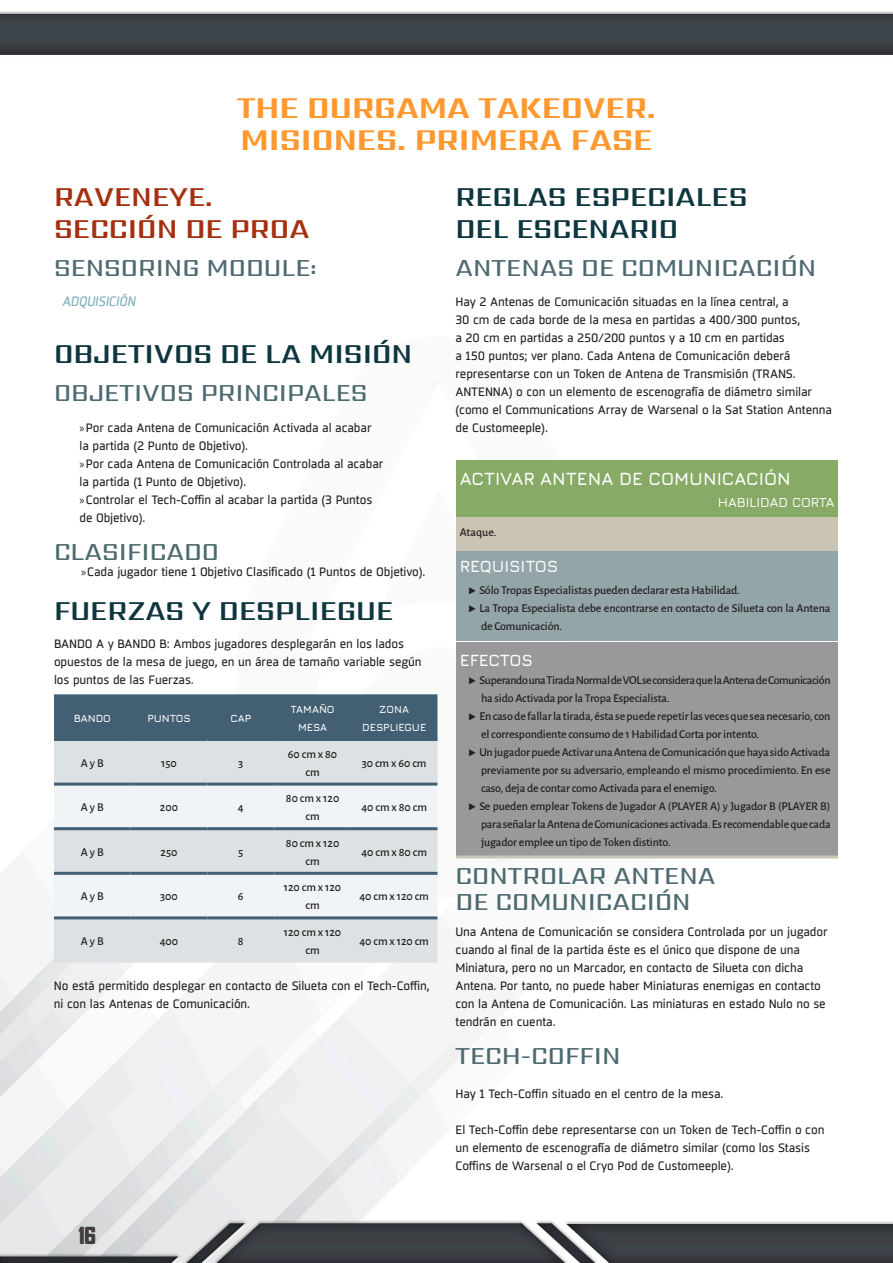
<style>
.page{position:relative;width:893px;height:1263px;background:#fff}
.page>*{position:absolute;margin:0;border:0;box-sizing:border-box;transform-origin:0 0}
.t1{font:700 31.5px/31.5px "Sarpanch";color:#ff982f}
.t2{font:600 28.5px/31.5px "Sarpanch";color:#0e363f}
.t3{font:600 28.5px/31.5px "Sarpanch";color:#a53010}
.t4{font:500 25.5px/25.5px "Sarpanch";color:#4e6a71}
.t5{font:900 22.5px "Agency FB";color:#403d3c}
.t6{font:700 18px "Jura";color:#fff}
.t7{font:700 16.5px "Jura";color:#fbfbfa}
.t8{font:700 16.5px "Jura";color:#fff}
.t9{font:600 13.5px "Jura";color:#fff}
.t10{font:italic 13.5px "Sisco";letter-spacing:-.01em;color:#81b1bc}
.t11{font:12px/18px "Sisco";letter-spacing:-.01em;color:#231f20}
.t12{font:500 12px/18px "Alegreya Sans";letter-spacing:-.01em;color:#231f20;text-align:center}
.t13{font:500 12px "Alegreya Sans";letter-spacing:-.03em;color:#231f20}
.t14{font:700 10.5px/18px "Jura";color:#fff;text-align:center}
.s1{font-family:"Myriad Pro"}
.s2{font-family:"Aglet Slab";font-weight:400}
</style>
<div class="page">
<img style="left:0;top:11px;width:893px;height:1252px">
<div style="left:54px;top:694px;width:383px;height:44px;background:#435f73"></div>
<div style="left:54px;top:741px;width:383px;height:221px;background:#dce2e3"></div>
<svg style="left:54px;top:786px;width:383px;height:130px;fill:#f0f4f6"></svg>
<hr style="left:54px;top:738px;width:77px;height:3px;background:#435f73">
<hr style="left:131px;top:738px;width:76px;height:3px;background:#435f73">
<hr style="left:207px;top:738px;width:67px;height:3px;background:#435f73">
<hr style="left:274px;top:738px;width:77px;height:3px;background:#435f73">
<hr style="left:351px;top:738px;width:86px;height:3px;background:#435f73">
<hr style="left:54px;top:783px;width:77px;height:3px;background:#435f73">
<hr style="left:131px;top:783px;width:76px;height:3px;background:#435f73">
<hr style="left:207px;top:783px;width:67px;height:3px;background:#435f73">
<hr style="left:274px;top:783px;width:77px;height:3px;background:#435f73">
<hr style="left:351px;top:783px;width:86px;height:3px;background:#435f73">
<hr style="left:54px;top:827px;width:77px;height:3px;background:#435f73">
<hr style="left:131px;top:827px;width:76px;height:3px;background:#435f73">
<hr style="left:207px;top:827px;width:67px;height:3px;background:#435f73">
<hr style="left:274px;top:827px;width:77px;height:3px;background:#435f73">
<hr style="left:351px;top:827px;width:86px;height:3px;background:#435f73">
<hr style="left:54px;top:872px;width:77px;height:3px;background:#435f73">
<hr style="left:131px;top:872px;width:76px;height:3px;background:#435f73">
<hr style="left:207px;top:872px;width:67px;height:3px;background:#435f73">
<hr style="left:274px;top:872px;width:77px;height:3px;background:#435f73">
<hr style="left:351px;top:872px;width:86px;height:3px;background:#435f73">
<hr style="left:54px;top:916px;width:77px;height:3px;background:#435f73">
<hr style="left:131px;top:916px;width:76px;height:3px;background:#435f73">
<hr style="left:207px;top:916px;width:67px;height:3px;background:#435f73">
<hr style="left:274px;top:916px;width:77px;height:3px;background:#435f73">
<hr style="left:351px;top:916px;width:86px;height:3px;background:#435f73">
<div style="left:456px;top:460px;width:382px;height:43px;background:#87aa66"></div>
<div style="left:456px;top:475px;width:382px;height:45px;background:#87aa66"></div>
<div style="left:456px;top:518px;width:382px;height:33px;background:#cac4b5"></div>
<div style="left:456px;top:552px;width:382px;height:36px;background:#94a5a9"></div>
<div style="left:456px;top:573px;width:382px;height:32px;background:#94a5a9"></div>
<div style="left:456px;top:591px;width:382px;height:50px;background:#94a5a9"></div>
<div style="left:456px;top:642px;width:382px;height:40px;background:#9a989a"></div>
<div style="left:456px;top:670px;width:382px;height:187px;background:#9a989a"></div>
<hr style="left:456px;top:855px;width:382px;height:3px;background:#cac4b5">
<h1 class="t1" style="left:237px;top:94px;width:420px">THE DURGAMA TAKEOVER.<br>MISIONES. PRIMERA FASE</h1>
<h2 class="t3" style="left:54px;top:183px;width:257px">RAVENEYE.<br>SECCIÓN DE PROA</h2>
<h3 class="t4" style="left:54px;top:257px;width:264px">SENSORING MODULE:</h3>
<p class="t10" style="left:63px;top:292px;width:75px">ADQUISICIÓN</p>
<h2 class="t2" style="left:54px;top:340px;width:360px">OBJETIVOS DE LA MISIÓN</h2>
<h3 class="t4" style="left:54px;top:382px;width:315px">OBJETIVOS PRINCIPALES</h3>
<p class="t11" style="left:80px;top:419px;width:305px"><span class="s1">»</span>Por cada Antena de Comunicación Activada al acabar la partida (2 Punto de Objetivo).<br><span class="s1">»</span>Por cada Antena de Comunicación Controlada al acabar la partida (1 Punto de Objetivo).<br><span class="s1">»</span>Controlar el Tech-Coffin al acabar la partida (3 Puntos de Objetivo).</p>
<h3 class="t4" style="left:54px;top:541px;width:167px">CLASIFICADO</h3>
<p class="t11" style="left:81px;top:563px;width:346px"><span class="s1">»</span>Cada jugador tiene 1 Objetivo Clasificado (1 Puntos de Objetivo).</p>
<h2 class="t2" style="left:54px;top:597px;width:341px">FUERZAS Y DESPLIEGUE</h2>
<p class="t11" style="left:54px;top:635px;width:369px">BANDO A y BANDO B: Ambos jugadores desplegarán en los lados opuestos de la mesa de juego, en un área de tamaño variable según los puntos de las Fuerzas.</p>
<p class="t14" style="left:74px;top:708px;width:39px">BANDO</p>
<p class="t14" style="left:147px;top:708px;width:45px">PUNTOS</p>
<p class="t14" style="left:230px;top:708px;width:22px">CAP</p>
<p class="t14" style="left:291px;top:699px;width:45px">TAMAÑO<br>MESA</p>
<p class="t14" style="left:362px;top:699px;width:66px">ZONA<br>DESPLIEGUE</p>
<p class="t12" style="left:81px;top:753px;width:24px">A y B</p>
<p class="t12" style="left:161px;top:753px;width:17px">150</p>
<p class="t12" style="left:238px;top:753px;width:7px">3</p>
<p class="t12" style="left:288px;top:744px;width:51px">60 cm x 80 cm</p>
<p class="t12" style="left:362px;top:753px;width:66px">30 cm x 60 cm</p>
<p class="t12" style="left:81px;top:797px;width:24px">A y B</p>
<p class="t12" style="left:160px;top:797px;width:20px">200</p>
<p class="t12" style="left:238px;top:797px;width:7px">4</p>
<p class="t12" style="left:286px;top:788px;width:55px">80 cm x 120 cm</p>
<p class="t12" style="left:361px;top:797px;width:67px">40 cm x 80 cm</p>
<p class="t12" style="left:81px;top:842px;width:24px">A y B</p>
<p class="t12" style="left:161px;top:842px;width:18px">250</p>
<p class="t12" style="left:238px;top:842px;width:7px">5</p>
<p class="t12" style="left:286px;top:833px;width:55px">80 cm x 120 cm</p>
<p class="t12" style="left:361px;top:842px;width:67px">40 cm x 80 cm</p>
<p class="t12" style="left:81px;top:887px;width:24px">A y B</p>
<p class="t12" style="left:160px;top:887px;width:19px">300</p>
<p class="t12" style="left:238px;top:887px;width:7px">6</p>
<p class="t12" style="left:284px;top:878px;width:59px">120 cm x 120 cm</p>
<p class="t12" style="left:359px;top:887px;width:71px">40 cm x 120 cm</p>
<p class="t12" style="left:81px;top:931px;width:24px">A y B</p>
<p class="t12" style="left:160px;top:931px;width:20px">400</p>
<p class="t12" style="left:238px;top:931px;width:7px">8</p>
<p class="t12" style="left:284px;top:922px;width:59px">120 cm x 120 cm</p>
<p class="t12" style="left:359px;top:931px;width:71px">40 cm x 120 cm</p>
<p class="t11" style="left:54px;top:977px;width:377px">No está permitido desplegar en contacto de Silueta con el Tech-Coffin, ni con las Antenas de Comunicación.</p>
<h3 class="t5" style="left:78px;top:1222px;width:19px">16</h3>
<h2 class="t2" style="left:455px;top:183px;width:294px">REGLAS ESPECIALES<br>DEL ESCENARIO</h2>
<h3 class="t4" style="left:455px;top:257px;width:362px">ANTENAS DE COMUNICACIÓN</h3>
<p class="t11" style="left:455px;top:293px;width:378px">Hay 2 Antenas de Comunicación situadas en la línea central, a<br>30 cm de cada borde de la mesa en partidas a 400/300 puntos,<br>a 20 cm en partidas a 250/200 puntos y a 10 cm en partidas<br>a 150 puntos; ver plano. Cada Antena de Comunicación deberá representarse con un Token de Antena de Transmisión (TRANS.<br>ANTENNA) o con un elemento de escenografía de diámetro similar (como el Communications Array de Warsenal o la Sat Station Antenna de Customeeple).</p>
<h3 class="t6" style="left:460px;top:466px;width:333px">ACTIVAR ANTENA DE COMUNICACIÓN</h3>
<p class="t9" style="left:718px;top:493px;width:118px">HABILIDAD CORTA</p>
<p class="t12" style="left:460px;top:522px;width:38px">Ataque.</p>
<h3 class="t7" style="left:460px;top:554px;width:100px">REQUISITOS</h3>
<p class="t12" style="left:468px;top:580px;width:273px"><span class="s2">►</span> Sólo Tropas Especialistas pueden declarar esta Habilidad.</p>
<p class="t12" style="left:468px;top:598px;width:364px"><span class="s2">►</span> La Tropa Especialista debe encontrarse en contacto de Silueta con la Antena</p>
<p class="t12" style="left:481px;top:616px;width:83px">de Comunicación.</p>
<h3 class="t8" style="left:460px;top:648px;width:75px">EFECTOS</h3>
<p class="t13" style="left:468px;top:672px;width:364px"><span class="s2">►</span> Superando una Tirada Normal de VOL se considera que la Antena de Comunicación</p>
<p class="t12" style="left:481px;top:688px;width:190px">ha sido Activada por la Tropa Especialista.</p>
<p class="t12" style="left:468px;top:706px;width:364px"><span class="s2">►</span> En caso de fallar la tirada, ésta se puede repetir las veces que sea necesario, con</p>
<p class="t12" style="left:481px;top:724px;width:280px">el correspondiente consumo de 1 Habilidad Corta por intento.</p>
<p class="t12" style="left:468px;top:742px;width:363px"><span class="s2">►</span> Un jugador puede Activar una Antena de Comunicación que haya sido Activada</p>
<p class="t12" style="left:481px;top:760px;width:351px">previamente por su adversario, empleando el mismo procedimiento. En ese</p>
<p class="t12" style="left:481px;top:778px;width:237px">caso, deja de contar como Activada para el enemigo.</p>
<p class="t12" style="left:468px;top:796px;width:364px"><span class="s2">►</span> Se pueden emplear Tokens de Jugador A (PLAYER A) y Jugador B (PLAYER B)</p>
<p class="t12" style="left:481px;top:814px;width:351px">para señalar la Antena de Comunicaciones activada. Es recomendable que cada</p>
<p class="t12" style="left:481px;top:832px;width:191px">jugador emplee un tipo de Token distinto.</p>
<h3 class="t4" style="left:455px;top:865px;width:261px">CONTROLAR ANTENA<br>DE COMUNICACIÓN</h3>
<p class="t11" style="left:455px;top:923px;width:374px">Una Antena de Comunicación se considera Controlada por un jugador cuando al final de la partida éste es el único que dispone de una Miniatura, pero no un Marcador, en contacto de Silueta con dicha Antena. Por tanto, no puede haber Miniaturas enemigas en contacto con la Antena de Comunicación. Las miniaturas en estado Nulo no se tendrán en cuenta.</p>
<h3 class="t4" style="left:455px;top:1045px;width:167px">TECH-COFFIN</h3>
<p class="t11" style="left:455px;top:1085px;width:269px">Hay 1 Tech-Coffin situado en el centro de la mesa.</p>
<p class="t11" style="left:455px;top:1121px;width:370px">El Tech-Coffin debe representarse con un Token de Tech-Coffin o con un elemento de escenografía de diámetro similar (como los Stasis<br>Coffins de Warsenal o el Cryo Pod de Customeeple).</p>
</div>
